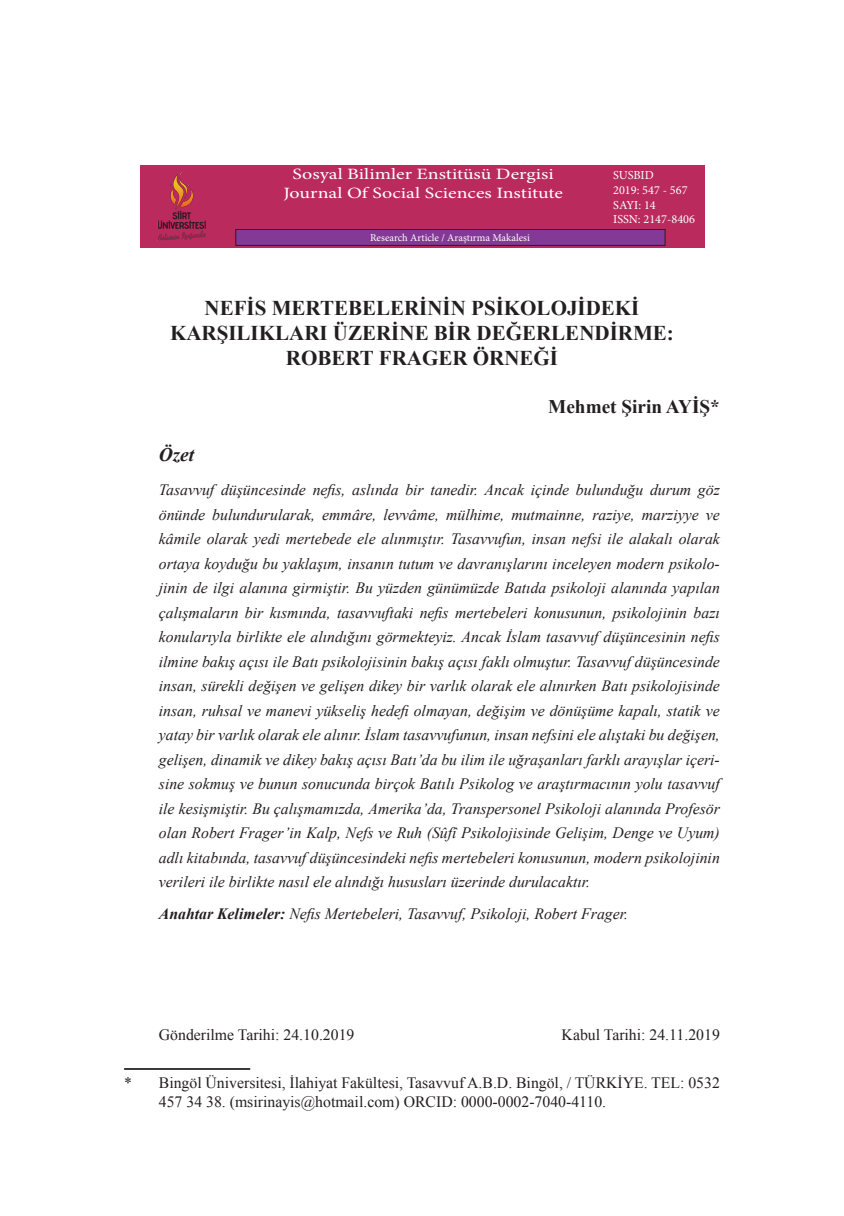
<style>
.page{position:relative;width:844px;height:1216px;background:#fff}
.page>*{position:absolute;margin:0;border:0;box-sizing:border-box;transform-origin:0 0}
._1__baslik{font:700 21px/25.2px "Times New Roman";color:#231f20;text-align:center}
._2__baslik{font:700 19.25px "Times New Roman";color:#231f20}
._2__baslik-2{font:italic 700 19.25px "Times New Roman";color:#231f20}
.giris{font:italic 15.75px/24.5px "Times New Roman";color:#231f20;text-align:justify}
.dipnotlar{font:15.75px/18.9px "Times New Roman";color:#231f20}
.t1{font:15.75px/18.9px "Minion Pro";color:#fff;text-align:center;scale:1.27 1}
.giris-2{font:15.75px "Times New Roman";color:#231f20}
.t2{font:12.25px/14.7px "Minion Pro";color:#fff}
.t3{font:10.5px "Minion Pro";color:#fff}
.s1{font-weight:700}
</style>
<div class="page">
<hr style="left:124px;top:1068px;width:126px;height:1px;background:#231f20">
<div style="left:140px;top:165px;width:564px;height:82px;background:#ba2a5d"></div>
<div style="left:236px;top:229px;width:429px;height:16px;background:#853996"></div>
<div style="left:235px;top:229px;width:430px;height:17px;border:1px solid #231f20"></div>
<img style="left:141px;top:172px;width:80px;height:76px">
<p class="t1" style="left:283px;top:165px;width:221px">Sosyal Bilimler Enstitüsü Dergisi<br>Journal Of Social Sciences Institute</p>
<p class="t2" style="left:613px;top:168px;width:83px">SUSBID<br>2019: 547 - 567<br>SAYI: 14<br>ISSN: 2147-8406</p>
<p class="t3" style="left:370px;top:230px;width:161px">Research Article / Araştırma Makalesi</p>
<p class="_1__baslik" style="left:170px;top:294px;width:505px">NEFİS MERTEBELERİNİN PSİKOLOJİDEKİ<br>KARŞILIKLARI ÜZERİNE BİR DEĞERLENDİRME:<br>ROBERT FRAGER ÖRNEĞİ</p>
<p class="_2__baslik" style="left:548px;top:393px;width:173px">Mehmet Şirin AYİŞ*</p>
<p class="_2__baslik-2" style="left:159px;top:441px;width:44px">Özet<sup>1</sup></p>
<p class="giris" style="left:159px;top:477px;width:562px">Tasavvuf düşüncesinde nefis, aslında bir tanedir. Ancak içinde bulunduğu durum göz önünde bulundurularak, emmâre, levvâme, mülhime, mutmainne, raziye, marziyye ve kâmile olarak yedi mertebede ele alınmıştır. Tasavvufun, insan nefsi ile alakalı olarak ortaya koyduğu bu yaklaşım, insanın tutum ve davranışlarını inceleyen modern psikolo&shy;jinin de ilgi alanına girmiştir. Bu yüzden günümüzde Batıda psikoloji alanında yapılan çalışmaların bir kısmında, tasavvuftaki nefis mertebeleri konusunun, psikolojinin bazı konularıyla birlikte ele alındığını görmekteyiz. Ancak İslam tasavvuf düşüncesinin nefis ilmine bakış açısı ile Batı psikolojisinin bakış açısı faklı olmuştur. Tasavvuf düşüncesinde insan, sürekli değişen ve gelişen dikey bir varlık olarak ele alınırken Batı psikolojisinde insan, ruhsal ve manevi yükseliş hedefi olmayan, değişim ve dönüşüme kapalı, statik ve yatay bir varlık olarak ele alınır. İslam tasavvufunun, insan nefsini ele alıştaki bu değişen, gelişen, dinamik ve dikey bakış açısı Batı’da bu ilim ile uğraşanları farklı arayışlar içeri&shy;sine sokmuş ve bunun sonucunda birçok Batılı Psikolog ve araştırmacının yolu tasavvuf ile kesişmiştir. Bu çalışmamızda, Amerika’da, Transpersonel Psikoloji alanında Profesör olan Robert Frager’in Kalp, Nefs ve Ruh (Sûfî Psikolojisinde Gelişim, Denge ve Uyum) adlı kitabında, tasavvuf düşüncesindeki nefis mertebeleri konusunun, modern psikolojinin verileri ile birlikte nasıl ele alındığı hususları üzerinde durulacaktır.</p>
<p class="giris" style="left:159px;top:901px;width:470px"><span class="s1">Anahtar Kelimeler:</span> Nefis Mertebeleri, Tasavvuf, Psikoloji, Robert Frager.</p>
<p class="giris-2" style="left:159px;top:1023px;width:197px">Gönderilme Tarihi: 24.10.2019</p>
<p class="giris-2" style="left:561px;top:1023px;width:160px">Kabul Tarihi: 24.11.2019</p>
<p class="dipnotlar" style="left:159px;top:1072px;width:562px;text-indent:-35px">* Bingöl Üniversitesi, İlahiyat Fakültesi, Tasavvuf A.B.D. Bingöl, / TÜRKİYE. TEL: 0532<br>457 34 38. (msirinayis@hotmail.com) ORCID: 0000-0002-7040-4110.</p>
</div>
